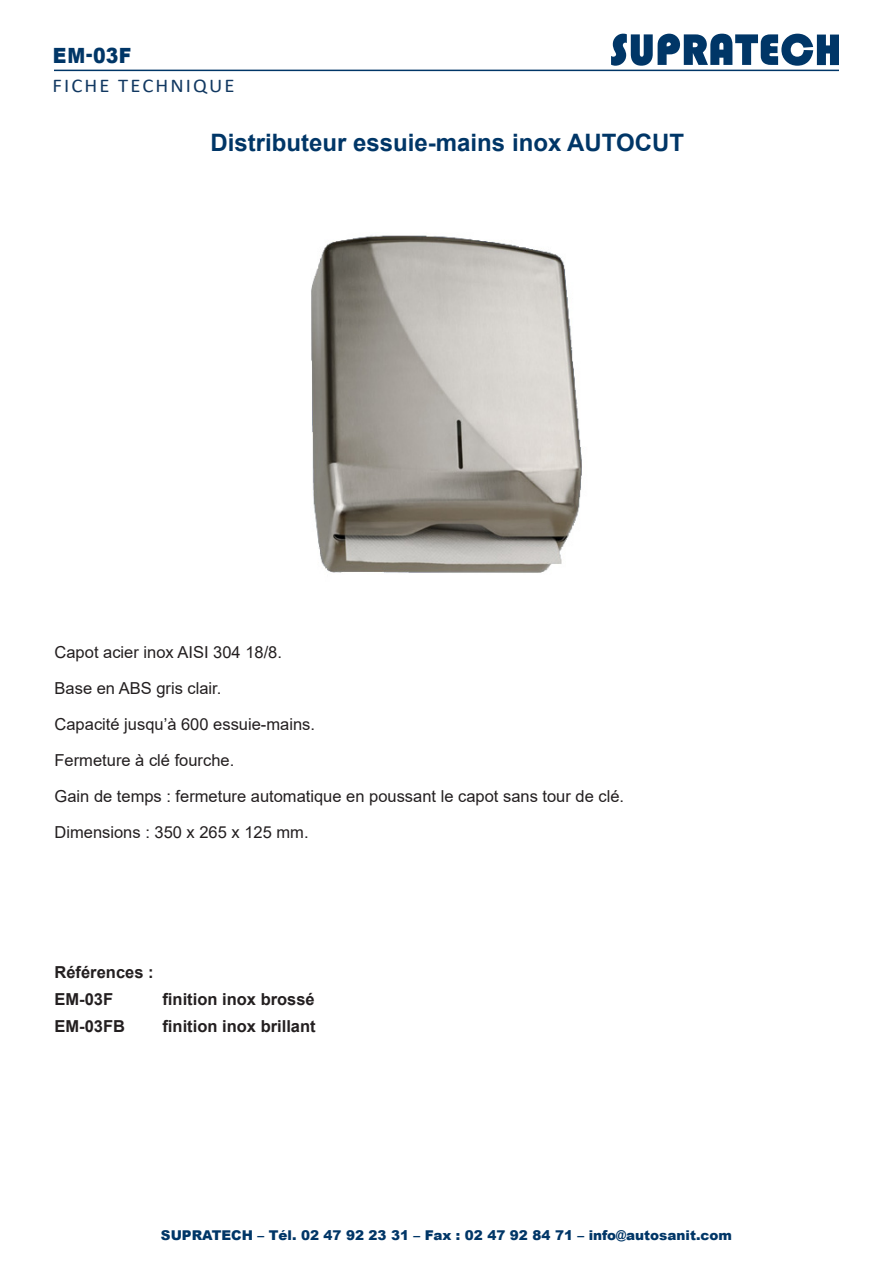
<style>
.page{position:relative;width:893px;height:1263px;background:#fff}
.page>*{position:absolute;margin:0;border:0;box-sizing:border-box;transform-origin:0 0}
.t1{font:700 24px "Arial";color:#003667}
.t2{font:900 21px "Arial";color:#003667;scale:.9 1}
.t3{font:19.5px "Calibri";letter-spacing:.1em;color:#113861;scale:1.06 1}
.t4{font:16.5px "Arial";color:#231f20}
.t5{font:700 16.5px "Arial";color:#231f20}
.t6{font:900 13.5px "Arial";color:#003667}
</style>
<div class="page">
<svg style="left:611px;top:34px;width:228px;height:32px"></svg>
<hr style="left:54px;top:70px;width:785px;height:1px;background:#003667">
<img style="left:311px;top:235px;width:271px;height:338px">
<p class="t2" style="left:53px;top:40px;width:89px">EM-03F</p>
<p class="t3" style="left:53px;top:72px;width:173px">FICHE TECHNIQUE</p>
<p class="t1" style="left:211px;top:126px;width:475px">Distributeur essuie-mains inox AUTOCUT</p>
<p class="t4" style="left:55px;top:641px;width:229px">Capot acier inox AISI 304 18/8.</p>
<p class="t4" style="left:55px;top:677px;width:168px">Base en ABS gris clair.</p>
<p class="t4" style="left:55px;top:713px;width:262px">Capacité jusqu’à 600 essuie-mains.</p>
<p class="t4" style="left:55px;top:749px;width:181px">Fermeture à clé fourche.</p>
<p class="t4" style="left:55px;top:785px;width:571px">Gain de temps : fermeture automatique en poussant le capot sans tour de clé.</p>
<p class="t4" style="left:55px;top:821px;width:256px">Dimensions : 350 x 265 x 125 mm.</p>
<p class="t5" style="left:55px;top:960px;width:101px">Références :</p>
<p class="t5" style="left:55px;top:987px;width:60px">EM-03F</p>
<p class="t5" style="left:163px;top:987px;width:154px">finition inox brossé</p>
<p class="t5" style="left:55px;top:1014px;width:72px">EM-03FB</p>
<p class="t5" style="left:163px;top:1014px;width:155px">finition inox brillant</p>
<p class="t6" style="left:161px;top:1225px;width:572px">SUPRATECH – Tél. 02 47 92 23 31 – Fax : 02 47 92 84 71 – info@autosanit.com</p>
</div>
